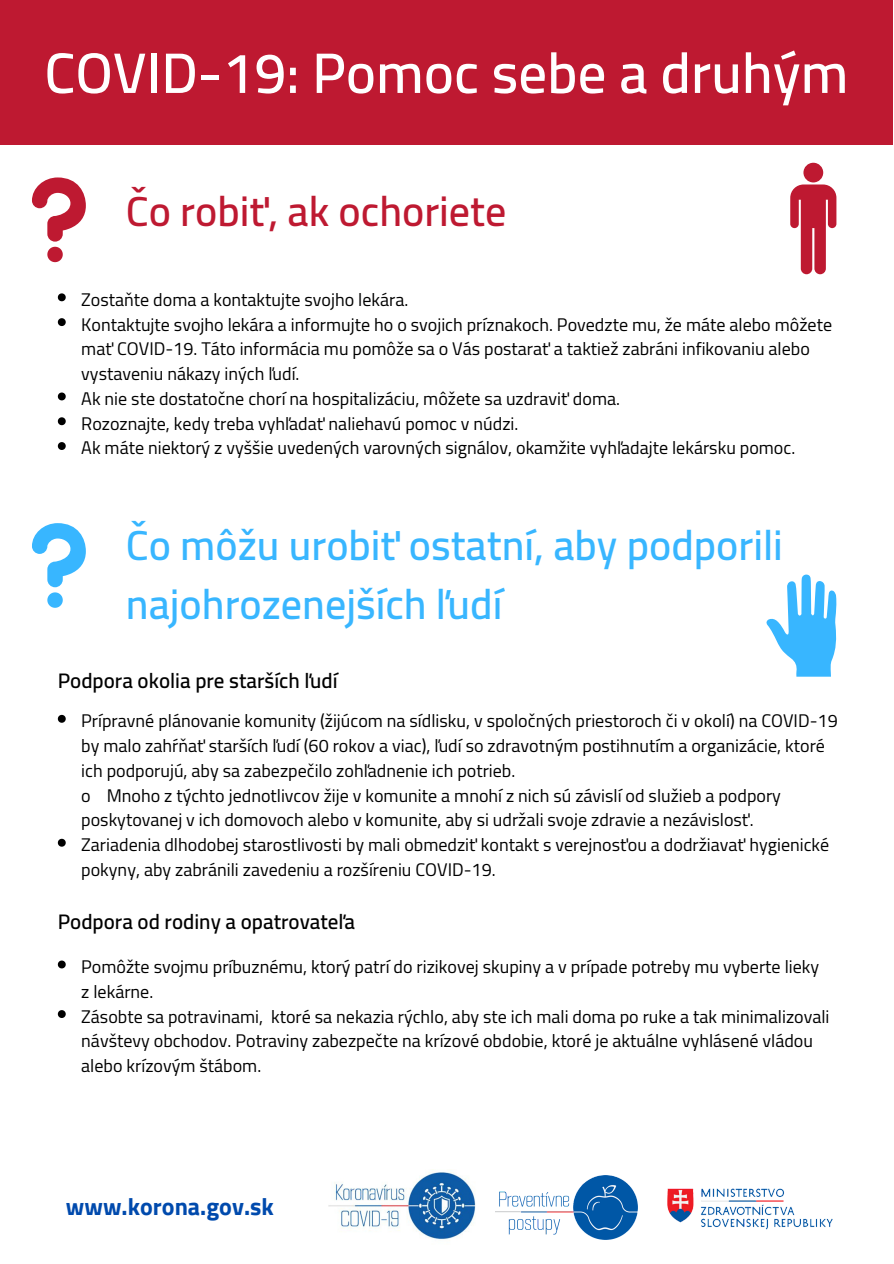
<style>
.page{position:relative;width:894px;height:1264px;background:#fff}
.page>*{position:absolute;margin:0;border:0;box-sizing:border-box;transform-origin:0 0}
.t1{font:600 57px "Cairo";color:#fff}
.t2{font:600 42px/58.5px "Cairo";color:#38b6ff}
.t3{font:600 42px "Cairo";color:#be1931}
.t4{font:700 24px "Cairo";color:#004aad}
.t5{font:600 21px "Cairo";color:#000}
.t6{font:18px/24.8px "Cairo";color:#000}
</style>
<div class="page">
<svg style="left:32px;top:177px;width:54px;height:85px"></svg>
<svg style="left:32px;top:523px;width:54px;height:85px"></svg>
<div style="left:803px;top:163px;width:20px;height:19px;background:#be1931;border-radius:50%"></div>
<svg style="left:790px;top:184px;width:46px;height:90px"></svg>
<svg style="left:766px;top:574px;width:70px;height:102px"></svg>
<img style="left:328px;top:1169px;width:148px;height:71px">
<img style="left:495px;top:1175px;width:142px;height:64px">
<img style="left:667px;top:1188px;width:166px;height:42px">
<div style="left:0;top:0;width:892px;height:144px;background:#be1931"></div>
<svg style="left:58px;top:293px;width:8px;height:8px"></svg>
<svg style="left:58px;top:318px;width:8px;height:8px"></svg>
<svg style="left:58px;top:392px;width:8px;height:8px"></svg>
<svg style="left:58px;top:417px;width:8px;height:8px"></svg>
<svg style="left:58px;top:442px;width:8px;height:8px"></svg>
<svg style="left:58px;top:715px;width:8px;height:7px"></svg>
<svg style="left:58px;top:838px;width:8px;height:8px"></svg>
<svg style="left:58px;top:960px;width:8px;height:8px"></svg>
<svg style="left:58px;top:1010px;width:8px;height:8px"></svg>
<h1 class="t1" style="left:44px;top:40px;width:805px">COVID-19: Pomoc sebe a druhým</h1>
<h2 class="t3" style="left:126px;top:186px;width:382px">Čo robiť, ak ochoriete</h2>
<p class="t6" style="left:81px;top:287px;width:752px">Zostaňte doma a kontaktujte svojho lekára.<br>Kontaktujte svojho lekára a informujte ho o svojich príznakoch. Povedzte mu, že máte alebo môžete mať COVID-19. Táto informácia mu pomôže sa o Vás postarať a taktiež zabráni infikovaniu alebo vystaveniu nákazy iných ľudí.<br>Ak nie ste dostatočne chorí na hospitalizáciu, môžete sa uzdraviť doma.<br>Rozoznajte, kedy treba vyhľadať naliehavú pomoc v núdzi.<br>Ak máte niektorý z vyššie uvedených varovných signálov, okamžite vyhľadajte lekársku pomoc.</p>
<h2 class="t2" style="left:126px;top:516px;width:658px">Čo môžu urobiť ostatní, aby podporili najohrozenejších ľudí</h2>
<p class="t5" style="left:58px;top:668px;width:281px">Podpora okolia pre starších ľudí</p>
<p class="t6" style="left:81px;top:708px;width:757px">Prípravné plánovanie komunity (žijúcom na sídlisku, v spoločných priestoroch či v okolí) na COVID-19 by malo zahŕňať starších ľudí (60 rokov a viac), ľudí so zdravotným postihnutím a organizácie, ktoré ich podporujú, aby sa zabezpečilo zohľadnenie ich potrieb.</p>
<p class="t6" style="left:81px;top:783px;width:701px">o Mnoho z týchto jednotlivcov žije v komunite a mnohí z nich sú závislí od služieb a podpory poskytovanej v ich domovoch alebo v komunite, aby si udržali svoje zdravie a nezávislosť.</p>
<p class="t6" style="left:81px;top:832px;width:749px">Zariadenia dlhodobej starostlivosti by mali obmedziť kontakt s verejnosťou a dodržiavať hygienické pokyny, aby zabránili zavedeniu a rozšíreniu COVID-19.</p>
<p class="t5" style="left:58px;top:909px;width:298px">Podpora od rodiny a opatrovateľa</p>
<p class="t6" style="left:81px;top:954px;width:749px">Pomôžte svojmu príbuznému, ktorý patrí do rizikovej skupiny a v prípade potreby mu vyberte lieky z lekárne.<br>Zásobte sa potravinami, ktoré sa nekazia rýchlo, aby ste ich mali doma po ruke a tak minimalizovali návštevy obchodov. Potraviny zabezpečte na krízové obdobie, ktoré je aktuálne vyhlásené vládou alebo krízovým štábom.</p>
<h3 class="t4" style="left:66px;top:1192px;width:209px">www.korona.gov.sk</h3>
</div>
